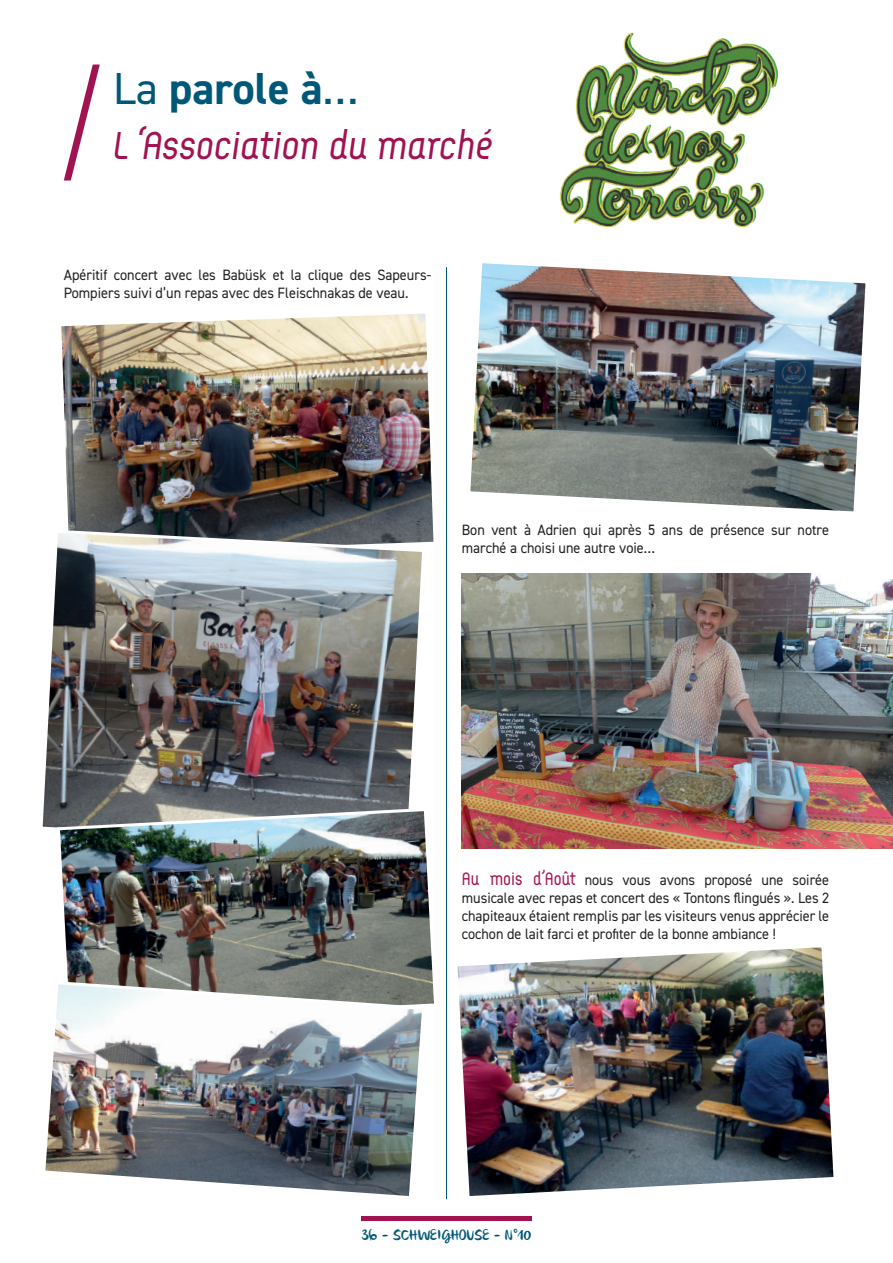
<style>
.page{position:relative;width:893px;height:1263px;background:#fff}
.page>*{position:absolute;margin:0;border:0;box-sizing:border-box;transform-origin:0 0}
.t1{font:700 45px "DIN2014";color:#005878}
.t2{font:italic 39px "Arcus";color:#a11250}
.t3{font:15px/18px "DIN2014";color:#231f20;scale:.95 1}
.t4{font:15px "olivier";color:#005878}
.s1{font-weight:400}
.s2{font-family:"Arcus";font-size:18px;color:#a11250}
</style>
<div class="page">
<hr style="left:361px;top:1216px;width:170px;height:4px;background:#a11250">
<svg style="left:64px;top:65px;width:36px;height:115px"></svg>
<img style="left:560px;top:32px;width:218px;height:195px">
<hr style="left:446px;top:267px;width:1px;height:932px;background:#005878">
<img style="left:61px;top:313px;width:373px;height:229px">
<img style="left:42px;top:528px;width:385px;height:300px">
<img style="left:55px;top:806px;width:379px;height:198px">
<img style="left:45px;top:979px;width:382px;height:217px">
<img style="left:470px;top:263px;width:396px;height:249px">
<img style="left:462px;top:573px;width:431px;height:276px">
<img style="left:457px;top:947px;width:377px;height:249px">
<h1 class="t1" style="left:113px;top:59px;width:246px"><span class="s1">La</span> parole à<span class="s1">…</span></h1>
<h2 class="t2" style="left:113px;top:123px;width:381px">L ‘Association du marché</h2>
<p class="t3" style="left:64px;top:265px;width:388px">Apéritif concert avec les Babüsk et la clique des Sapeurs-<br>Pompiers suivi d’un repas avec des Fleischnakas de veau.</p>
<p class="t3" style="left:462px;top:520px;width:388px">Bon vent à Adrien qui après 5 ans de présence sur notre marché a choisi une autre voie…</p>
<p class="t3" style="left:462px;top:871px;width:388px;text-align:justify"><span class="s2">Au mois d’Août</span> nous vous avons proposé une soirée musicale avec repas et concert des « Tontons flingués ». Les 2 chapiteaux étaient remplis par les visiteurs venus apprécier le cochon de lait farci et profiter de la bonne ambiance !</p>
<p class="t4" style="left:362px;top:1227px;width:171px">36 - SCHWEIGHOUSE - N°10</p>
</div>
